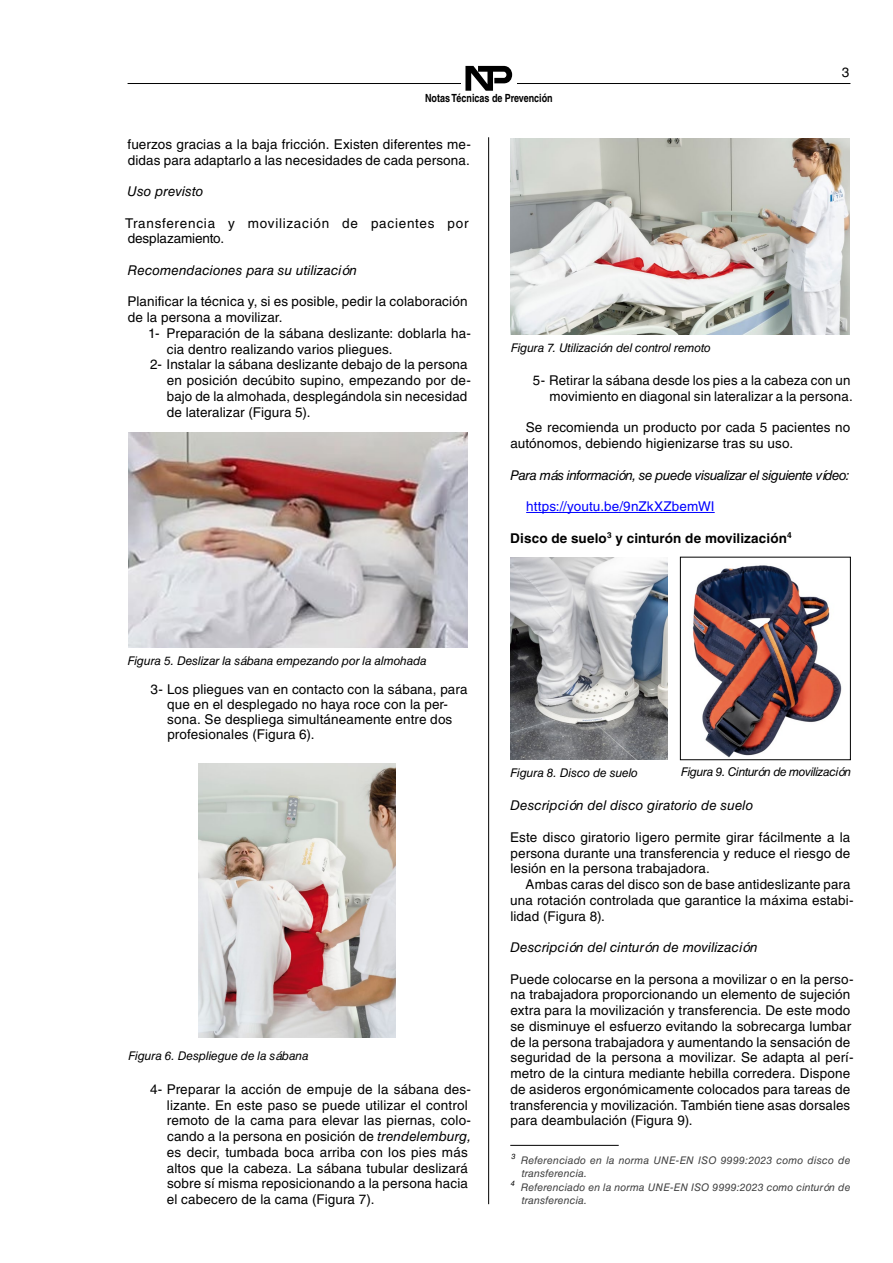
<style>
.page{position:relative;width:893px;height:1263px;background:#fff}
.page>*{position:absolute;margin:0;border:0;box-sizing:border-box;transform-origin:0 0}
.t1{font:13.5px/15.8px "Helvetica LT Std";letter-spacing:.01em;color:#000}
.t2{font:italic 13.5px "Helvetica LT Std";letter-spacing:.005em;color:#000}
.t3{font:13.5px/15.8px "Helvetica LT Std";letter-spacing:.05em;color:#000}
.t4{font:italic 13.5px "Helvetica LT Std";letter-spacing:-.035em;color:#000}
.t5{font:700 13.5px "Helvetica LT Std";letter-spacing:.01em;color:#000}
.t6{font:13.5px "Helvetica LT Std";letter-spacing:.01em;color:#00f}
.t7{font:italic 12px "Helvetica LT Std";letter-spacing:-.015em;color:#000}
.t8{font:700 11.25px "Helvetica LT Std";color:#000;scale:.8 1}
.t9{font:italic 10.5px "Helvetica LT Std";letter-spacing:.01em;color:#404040}
.s1{font-style:italic}
</style>
<div class="page">
<hr style="left:128px;top:83px;width:722px;height:1px;background:#000">
<div style="left:462px;top:80px;width:55px;height:6px;background:#fff"></div>
<svg style="left:465px;top:66px;width:47px;height:25px"></svg>
<hr style="left:488px;top:137px;width:1px;height:1067px;background:#000">
<img style="left:128px;top:432px;width:339px;height:216px">
<hr style="left:526px;top:512px;width:189px;height:1px;background:#00f">
<hr style="left:510px;top:1145px;width:109px;height:1px;background:#000">
<img style="left:199px;top:763px;width:197px;height:275px">
<img style="left:510px;top:138px;width:339px;height:196px">
<img style="left:510px;top:557px;width:158px;height:203px">
<img style="left:692px;top:565px;width:150px;height:193px">
<p class="t1" style="left:842px;top:64px;width:9px">3</p>
<p class="t8" style="left:425px;top:91px;width:161px">Notas Técnicas de Prevención</p>
<p class="t1" style="left:128px;top:136px;width:345px">fuerzos gracias a la baja fricción. Existen diferentes me&shy;didas para adaptarlo a las necesidades de cada persona.</p>
<p class="t2" style="left:127px;top:184px;width:78px">Uso previsto</p>
<p class="t3" style="left:125px;top:215px;width:345px">Transferencia y movilización de pacientes por desplazamiento.</p>
<p class="t2" style="left:127px;top:262px;width:231px">Recomendaciones para su utilización</p>
<p class="t1" style="left:127px;top:294px;width:341px">Planificar la técnica y, si es posible, pedir la colaboración</p>
<p class="t1" style="left:128px;top:309px;width:156px">de la persona a movilizar.</p>
<p class="t1" style="left:148px;top:325px;width:324px">1- Preparación de la sábana deslizante: doblarla ha-</p>
<p class="t1" style="left:167px;top:341px;width:227px">cia dentro realizando varios pliegues.</p>
<p class="t1" style="left:150px;top:357px;width:319px">2- Instalar la sábana deslizante debajo de la persona</p>
<p class="t1" style="left:167px;top:372px;width:306px">en posición decúbito supino, empezando por de-</p>
<p class="t1" style="left:167px;top:388px;width:302px">bajo de la almohada, desplegándola sin necesidad</p>
<p class="t1" style="left:167px;top:404px;width:145px">de lateralizar (Figura 5).</p>
<h3 class="t7" style="left:511px;top:341px;width:202px">Figura 7. Utilización del control remoto</h3>
<p class="t1" style="left:533px;top:372px;width:321px;text-align:right">5- Retirar la sábana desde los pies a la cabeza con un movimiento en diagonal sin lateralizar a la persona.</p>
<p class="t1" style="left:510px;top:420px;width:341px;text-indent:15px">Se recomienda un producto por cada 5 pacientes no autónomos, debiendo higienizarse tras su uso.</p>
<p class="t4" style="left:510px;top:467px;width:341px">Para más información, se puede visualizar el siguiente vídeo:</p>
<p class="t6" style="left:526px;top:498px;width:190px">https://youtu.be/9nZkXZbemWI</p>
<h3 class="t5" style="left:510px;top:530px;width:283px">Disco de suelo<sup>3</sup> y cinturón de movilización<sup>4</sup></h3>
<h3 class="t7" style="left:127px;top:653px;width:301px">Figura 5. Deslizar la sábana empezando por la almohada</h3>
<p class="t1" style="left:167px;top:682px;width:302px;line-height:15px;text-indent:-17px">3- Los pliegues van en contacto con la sábana, para que en el desplegado no haya roce con la per&shy;sona. Se despliega simultáneamente entre dos profesionales (Figura 6).</p>
<h3 class="t7" style="left:128px;top:1048px;width:182px">Figura 6. Despliegue de la sábana</h3>
<p class="t1" style="left:167px;top:1081px;width:306px;text-indent:-17px">4- Preparar la acción de empuje de la sábana des&shy;lizante. En este paso se puede utilizar el control remoto de la cama para elevar las piernas, colo&shy;cando a la persona en posición de <span class="s1">trendelemburg, </span>es decir, tumbada boca arriba con los pies más altos que la cabeza. La sábana tubular deslizará sobre sí misma reposicionando a la persona hacia el cabecero de la cama (Figura 7).</p>
<h3 class="t7" style="left:510px;top:766px;width:129px">Figura 8. Disco de suelo</h3>
<h3 class="t7" style="left:681px;top:764px;width:172px">Figura 9. Cinturón de movilización</h3>
<p class="t2" style="left:510px;top:798px;width:245px">Descripción del disco giratorio de suelo</p>
<p class="t1" style="left:510px;top:829px;width:342px">Este disco giratorio ligero permite girar fácilmente a la</p>
<p class="t1" style="left:510px;top:845px;width:341px">persona durante una transferencia y reduce el riesgo de</p>
<p class="t1" style="left:510px;top:861px;width:201px">lesión en la persona trabajadora.</p>
<p class="t1" style="left:526px;top:876px;width:326px">Ambas caras del disco son de base antideslizante para</p>
<p class="t1" style="left:510px;top:892px;width:345px">una rotación controlada que garantice la máxima estabi-</p>
<p class="t1" style="left:510px;top:908px;width:96px">lidad (Figura 8).</p>
<p class="t2" style="left:510px;top:939px;width:249px">Descripción del cinturón de movilización</p>
<p class="t1" style="left:510px;top:971px;width:345px">Puede colocarse en la persona a movilizar o en la perso&shy;na trabajadora proporcionando un elemento de sujeción extra para la movilización y transferencia. De este modo se disminuye el esfuerzo evitando la sobrecarga lumbar de la persona trabajadora y aumentando la sensación de seguridad de la persona a movilizar. Se adapta al perí&shy;metro de la cintura mediante hebilla corredera. Dispone de asideros ergonómicamente colocados para tareas de transferencia y movilización. También tiene asas dorsales para deambulación (Figura 9).</p>
<h3 class="t9" style="left:511px;top:1154px;width:340px"><sup>3</sup> Referenciado en la norma UNE-EN ISO 9999:2023 como disco de</h3>
<h3 class="t9" style="left:522px;top:1167px;width:67px">transferencia.</h3>
<h3 class="t9" style="left:511px;top:1181px;width:341px"><sup>4</sup> Referenciado en la norma UNE-EN ISO 9999:2023 como cinturón de</h3>
<h3 class="t9" style="left:522px;top:1194px;width:67px">transferencia.</h3>
</div>
